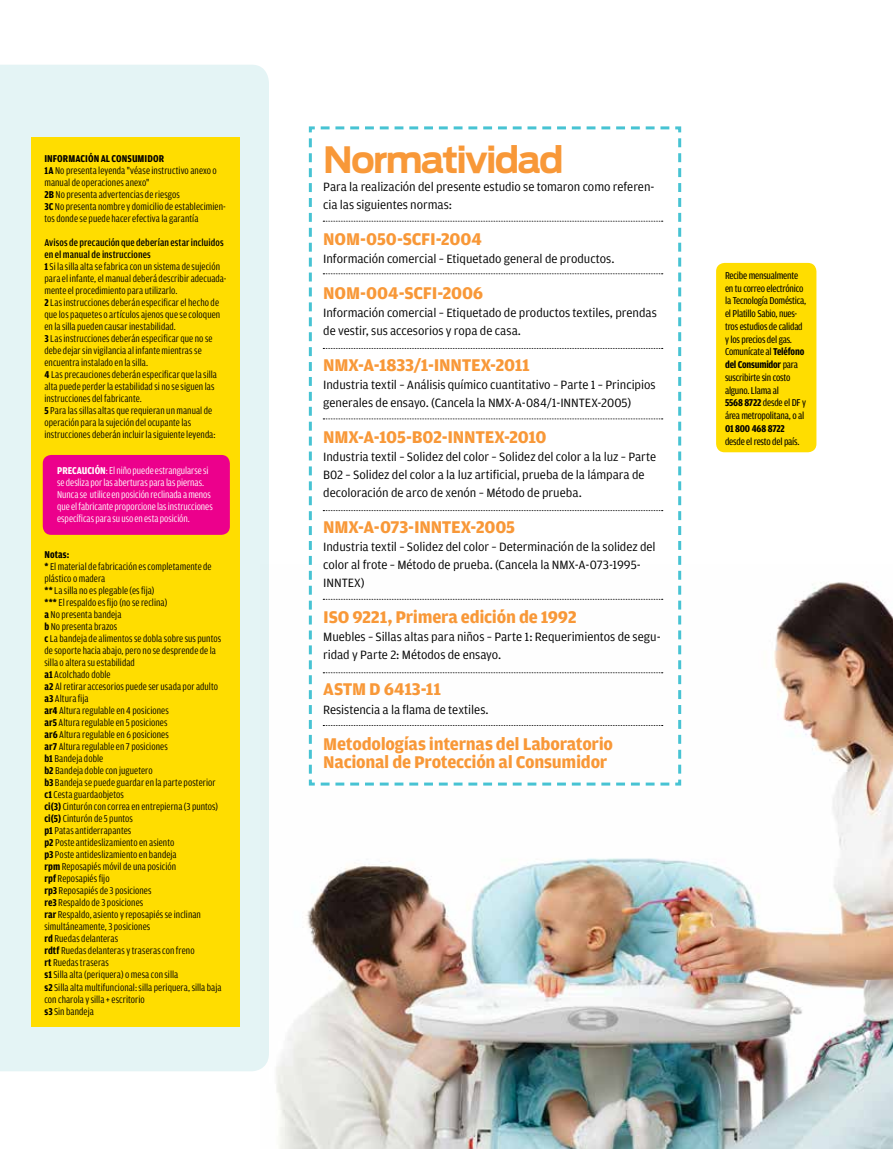
<style>
.page{position:relative;width:893px;height:1149px;background:#fff}
.page>*{position:absolute;margin:0;border:0;box-sizing:border-box;transform-origin:0 0}
.t1{font:700 36px "Antenna";letter-spacing:-.05em;color:#f89838}
.t2{font:700 18px/18px "Amplitude";letter-spacing:-.015em;color:#f89838}
.t3{font:12.75px/18px "Amplitude";letter-spacing:-.005em;color:#000}
.t4{font:10.5px/12px "Amplitude Cond";letter-spacing:.005em;color:#000}
.t5{font:10.5px/12.8px "Amplitude Cond";letter-spacing:-.02em;color:#000}
.t6{font:10.5px/12px "Amplitude Cond";letter-spacing:-.005em;color:#fff}
.t7{font:700 10.5px "Amplitude Cond";letter-spacing:-.02em;color:#000}
.s1{font-weight:700}
.s2{font-weight:500}
</style>
<div class="page">
<div style="left:0;top:65px;width:269px;height:1005px;background:#e4f4f5"></div>
<img style="left:261px;top:564px;width:632px;height:584px">
<div style="left:716px;top:263px;width:100px;height:189px;background:#fd0;border-radius:9px"></div>
<svg style="left:307px;top:126px;width:376px;height:660px"></svg>
<div style="left:32px;top:137px;width:208px;height:889px;background:#fd0"></div>
<div style="left:43px;top:455px;width:187px;height:79px;background:#ec008c;border-radius:9px"></div>
<svg style="left:323px;top:725px;width:340px;height:1px"></svg>
<p class="t4" style="left:44px;top:152px;width:183px"><span class="s1">INFORMACIÓN AL CONSUMIDOR<br>1A</span> No presenta leyenda "véase instructivo anexo o manual de operaciones anexo"<br><span class="s1">2B</span> No presenta advertencias de riesgos<br><span class="s1">3C</span> No presenta nombre y domicilio de establecimien&shy;tos donde se puede hacer efectiva la garantía</p>
<p class="t4" style="left:44px;top:236px;width:184px"><span class="s2">Avisos de precaución que deberían estar incluidos en el manual de instrucciones<br></span><span class="s1">1</span> Si la silla alta se fabrica con un sistema de sujeción para el infante, el manual deberá describir adecuada&shy;mente el procedimiento para utilizarlo.<br><span class="s1">2</span> Las instrucciones deberán especificar el hecho de que los paquetes o artículos ajenos que se coloquen en la silla pueden causar inestabilidad.<br><span class="s1">3</span> Las instrucciones deberán especificar que no se debe dejar sin vigilancia al infante mientras se encuentra instalado en la silla.<br><span class="s1">4</span> Las precauciones deberán especificar que la silla alta puede perder la estabilidad si no se siguen las instrucciones del fabricante.<br><span class="s1">5</span> Para las sillas altas que requieran un manual de operación para la sujeción del ocupante las instrucciones deberán incluir la siguiente leyenda:</p>
<p class="t6" style="left:57px;top:464px;width:157px"><span class="s1">PRECAUCIÓN</span>: El niño puede estrangularse si se desliza por las aberturas para las piernas.<br>Nunca se utilice en posición reclinada a menos que el fabricante proporcione las instrucciones específicas para su uso en esta posición.</p>
<p class="t4" style="left:44px;top:548px;width:179px"><span class="s1">Notas:<br>*</span> El material de fabricación es completamente de plástico o madera<br><span class="s1">**</span> La silla no es plegable (es fija)<br><span class="s1">***</span> El respaldo es fijo (no se reclina)<br><span class="s1">a</span> No presenta bandeja<br><span class="s1">b</span> No presenta brazos<br><span class="s1">c</span> La bandeja de alimentos se dobla sobre sus puntos de soporte hacia abajo, pero no se desprende de la silla o altera su estabilidad<br><span class="s1">a1</span> Acolchado doble<br><span class="s1">a2</span> Al retirar accesorios puede ser usada por adulto <span class="s1">a3</span> Altura fija<br><span class="s1">ar4</span> Altura regulable en 4 posiciones<br><span class="s1">ar5</span> Altura regulable en 5 posiciones<br><span class="s1">ar6</span> Altura regulable en 6 posiciones<br><span class="s1">ar7</span> Altura regulable en 7 posiciones<br><span class="s1">b1</span> Bandeja doble<br><span class="s1">b2</span> Bandeja doble con juguetero<br><span class="s1">b3</span> Bandeja se puede guardar en la parte posterior <span class="s1">c1</span> Cesta guardaobjetos<br><span class="s1">ci(3)</span> Cinturón con correa en entrepierna (3 puntos) <span class="s1">ci(5)</span> Cinturón de 5 puntos<br><span class="s1">p1</span> Patas antiderrapantes<br><span class="s1">p2</span> Poste antideslizamiento en asiento<br><span class="s1">p3</span> Poste antideslizamiento en bandeja<br><span class="s1">rpm</span> Reposapiés móvil de una posición<br><span class="s1">rpf</span> Reposapiés fijo<br><span class="s1">rp3</span> Reposapiés de 3 posiciones<br><span class="s1">re3</span> Respaldo de 3 posiciones<br><span class="s1">rar</span> Respaldo, asiento y reposapiés se inclinan simultáneamente, 3 posiciones<br><span class="s1">rd</span> Ruedas delanteras<br><span class="s1">rdtf</span> Ruedas delanteras y traseras con freno<br><span class="s1">rt</span> Ruedas traseras<br><span class="s1">s1</span> Silla alta (periquera) o mesa con silla<br><span class="s1">s2</span> Silla alta multifuncional: silla periquera, silla baja con charola y silla + escritorio<br><span class="s1">s3</span> Sin bandeja</p>
<h1 class="t1" style="left:323px;top:138px;width:242px">Normatividad</h1>
<p class="t3" style="left:323px;top:178px;width:333px">Para la realización del presente estudio se tomaron como referen&shy;cia las siguientes normas:</p>
<h2 class="t2" style="left:323px;top:230px;width:160px">NOM-050-SCFI-2004</h2>
<p class="t3" style="left:323px;top:250px;width:293px">Información comercial – Etiquetado general de productos.</p>
<h2 class="t2" style="left:323px;top:284px;width:162px">NOM-004-SCFI-2006</h2>
<p class="t3" style="left:323px;top:304px;width:335px">Información comercial – Etiquetado de productos textiles, prendas de vestir, sus accesorios y ropa de casa.</p>
<h2 class="t2" style="left:323px;top:356px;width:208px">NMX-A-1833/1-INNTEX-2011</h2>
<p class="t3" style="left:323px;top:376px;width:334px">Industria textil – Análisis químico cuantitativo – Parte 1 – Principios generales de ensayo. (Cancela la NMX-A-084/1-INNTEX-2005)</p>
<h2 class="t2" style="left:323px;top:428px;width:225px">NMX-A-105-B02-INNTEX-2010</h2>
<p class="t3" style="left:323px;top:448px;width:335px">Industria textil – Solidez del color – Solidez del color a la luz – Parte<br>B02 – Solidez del color a la luz artificial, prueba de la lámpara de decoloración de arco de xenón – Método de prueba.</p>
<h2 class="t2" style="left:323px;top:518px;width:193px">NMX-A-073-INNTEX-2005</h2>
<p class="t3" style="left:323px;top:538px;width:334px">Industria textil – Solidez del color – Determinación de la solidez del color al frote – Método de prueba. (Cancela la NMX-A-073-1995-<br>INNTEX)</p>
<h2 class="t2" style="left:323px;top:608px;width:255px">ISO 9221, Primera edición de 1992</h2>
<p class="t3" style="left:323px;top:628px;width:339px">Muebles – Sillas altas para niños – Parte 1: Requerimientos de segu&shy;ridad y Parte 2: Métodos de ensayo.</p>
<h2 class="t2" style="left:323px;top:680px;width:119px">ASTM D 6413-11</h2>
<p class="t3" style="left:323px;top:700px;width:167px">Resistencia a la flama de textiles.</p>
<h2 class="t2" style="left:323px;top:734px;width:291px">Metodologías internas del Laboratorio<br>Nacional de Protección al Consumidor</h2>
<p class="t5" style="left:725px;top:269px;width:83px">Recibe mensualmente en tu correo electrónico la Tecnología Doméstica, el Platillo Sabio, nues&shy;tros estudios de calidad y los precios del gas.<br>Comunícate al <span class="s1">Teléfono del Consumidor</span> para suscribirte sin costo alguno. Llama al<br><span class="s1">5568 8722</span> desde el DF y área metropolitana, o al</p>
<p class="t7" style="left:725px;top:422px;width:61px">01 800 468 8722</p>
<p class="t5" style="left:725px;top:434px;width:76px">desde el resto del país.</p>
</div>
